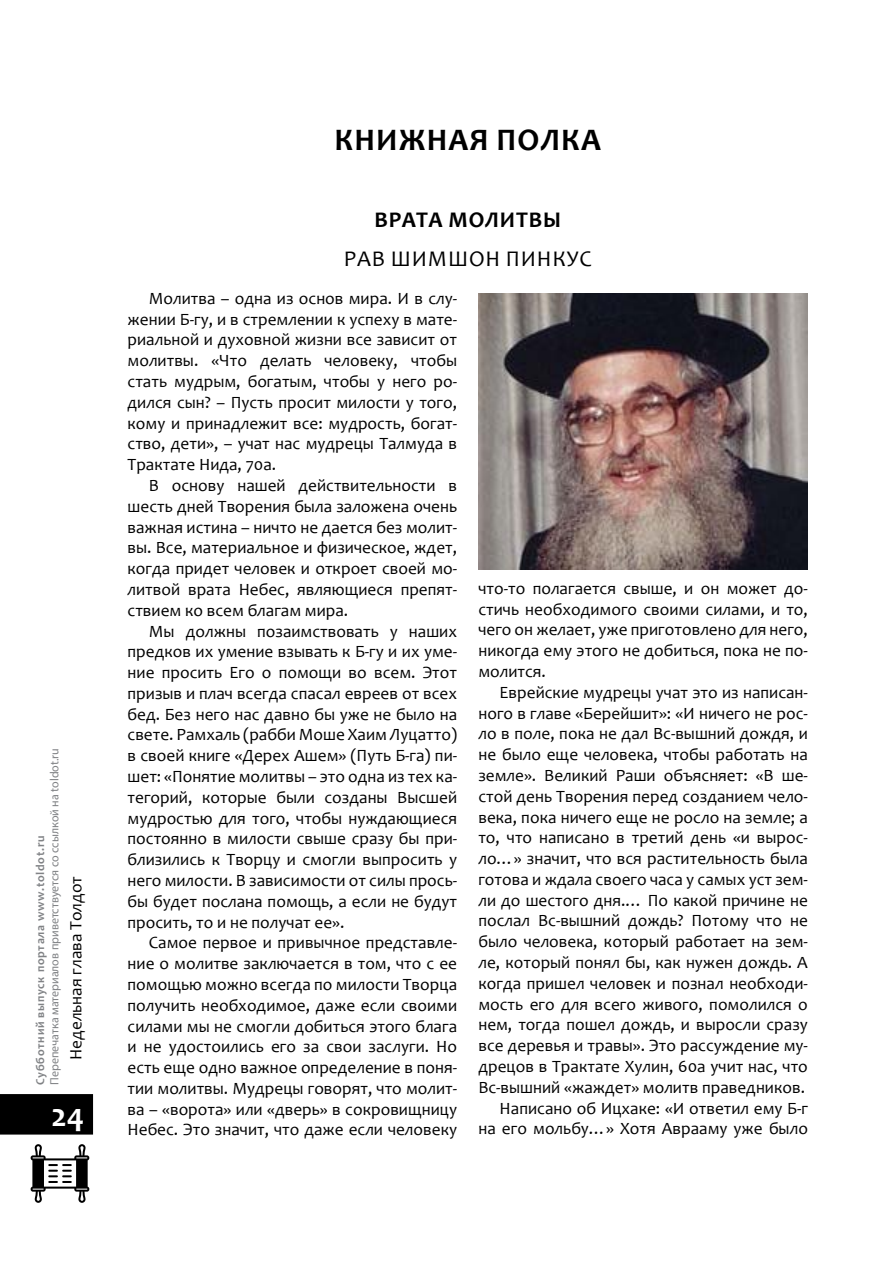
<style>
.page{position:relative;width:893px;height:1263px;background:#fff}
.page>*{position:absolute;margin:0;border:0;box-sizing:border-box;transform-origin:0 0}
.t1{font:700 33px "Candara";color:#fff}
.t2{font:700 31.5px "Candara";letter-spacing:.04em;color:#000}
.t3{font:22.5px "Candara";letter-spacing:.04em;color:#000}
.t4{font:700 22.5px "Candara";letter-spacing:.04em;color:#000}
.t5{font:17.25px/20.9px "Candara";color:#000;text-align:justify}
.t6{font:12px "Myriad Pro";color:#808285}
.t7{font:700 12px "Candara";letter-spacing:.06em;color:#808285}
</style>
<div class="page">
<div style="left:0;top:1094px;width:93px;height:40px;background:#000"></div>
<svg style="left:31px;top:1144px;width:58px;height:59px"></svg>
<img style="left:478px;top:293px;width:330px;height:277px">
<p class="t6" style="left:47px;top:1085px;width:338px;rotate:-90deg">Перепечатка материалов приветствуется со ссылкой на toldot.ru</p>
<h1 class="t1" style="left:51px;top:1095px;width:35px">24</h1>
<p class="t7" style="left:33px;top:1085px;width:251px;rotate:-90deg">Субботний выпуск портала www.toldot.ru</p>
<p class="t5" style="left:65px;top:1060px;width:185px;rotate:-90deg">Недельная глава Толдот</p>
<h2 class="t2" style="left:334px;top:120px;width:268px">КНИЖНАЯ ПОЛКА</h2>
<h3 class="t4" style="left:374px;top:206px;width:188px">ВРАТА МОЛИТВЫ</h3>
<h3 class="t3" style="left:344px;top:245px;width:249px">РАВ ШИМШОН ПИНКУС</h3>
<p class="t5" style="left:128px;top:288px;width:331px;text-indent:21px">Молитва – одна из основ мира. И в слу&shy;жении Б-гу, и в стремлении к успеху в мате&shy;риальной и духовной жизни все зависит от молитвы. «Что делать человеку, чтобы стать мудрым, богатым, чтобы у него ро&shy;дился сын? – Пусть просит милости у того, кому и принадлежит все: мудрость, богат&shy;ство, дети», – учат нас мудрецы Талмуда в Трактате Нида, 70а.</p>
<p class="t5" style="left:128px;top:475px;width:331px;text-indent:21px">В основу нашей действительности в шесть дней Творения была заложена очень важная истина – ничто не дается без молит&shy;вы. Все, материальное и физическое, ждет, когда придет человек и откроет своей мо&shy;литвой врата Небес, являющиеся препят&shy;ствием ко всем благам мира.</p>
<p class="t5" style="left:128px;top:620px;width:331px;text-indent:21px">Мы должны позаимствовать у наших предков их умение взывать к Б-гу и их уме&shy;ние просить Его о помощи во всем. Этот призыв и плач всегда спасал евреев от всех бед. Без него нас давно бы уже не было на свете. Рамхаль (рабби Моше Хаим Луцатто) в своей книге «Дерех Ашем» (Путь Б-га) пи&shy;шет: «Понятие молитвы – это одна из тех ка&shy;тегорий, которые были созданы Высшей мудростью для того, чтобы нуждающиеся постоянно в милости свыше сразу бы при&shy;близились к Творцу и смогли выпросить у него милости. В зависимости от силы прось&shy;бы будет послана помощь, а если не будут просить, то и не получат ее».</p>
<p class="t5" style="left:128px;top:932px;width:331px;text-indent:21px">Самое первое и привычное представле&shy;ние о молитве заключается в том, что с ее помощью можно всегда по милости Творца получить необходимое, даже если своими силами мы не смогли добиться этого блага и не удостоились его за свои заслуги. Но есть еще одно важное определение в поня&shy;тии молитвы. Мудрецы говорят, что молит&shy;ва – «ворота» или «дверь» в сокровищницу Небес. Это значит, что даже если человеку</p>
<p class="t5" style="left:478px;top:578px;width:331px">что-то полагается свыше, и он может до&shy;стичь необходимого своими силами, и то, чего он желает, уже приготовлено для него, никогда ему этого не добиться, пока не по&shy;молится.</p>
<p class="t5" style="left:478px;top:682px;width:331px;text-align:right">Еврейские мудрецы учат это из написан&shy;ного в главе «Берейшит»: «И ничего не рос&shy;ло в поле, пока не дал Вс-вышний дождя, и не было еще человека, чтобы работать на земле». Великий Раши объясняет: «В ше&shy;стой день Творения перед созданием чело&shy;века, пока ничего еще не росло на земле; а то, что написано в третий день «и вырос&shy;ло…» значит, что вся растительность была готова и ждала своего часа у самых уст зем&shy;ли до шестого дня.… По какой причине не послал Вс-вышний дождь? Потому что не было человека, который работает на зем&shy;ле, который понял бы, как нужен дождь. А когда пришел человек и познал необходи&shy;мость его для всего живого, помолился о нем, тогда пошел дождь, и выросли сразу все деревья и травы». Это рассуждение му&shy;дрецов в Трактате Хулин, 60а учит нас, что Вс-вышний «жаждет» молитв праведников.<br>Написано об Ицхаке: «И ответил ему Б-г на его мольбу…» Хотя Аврааму уже было</p>
</div>
